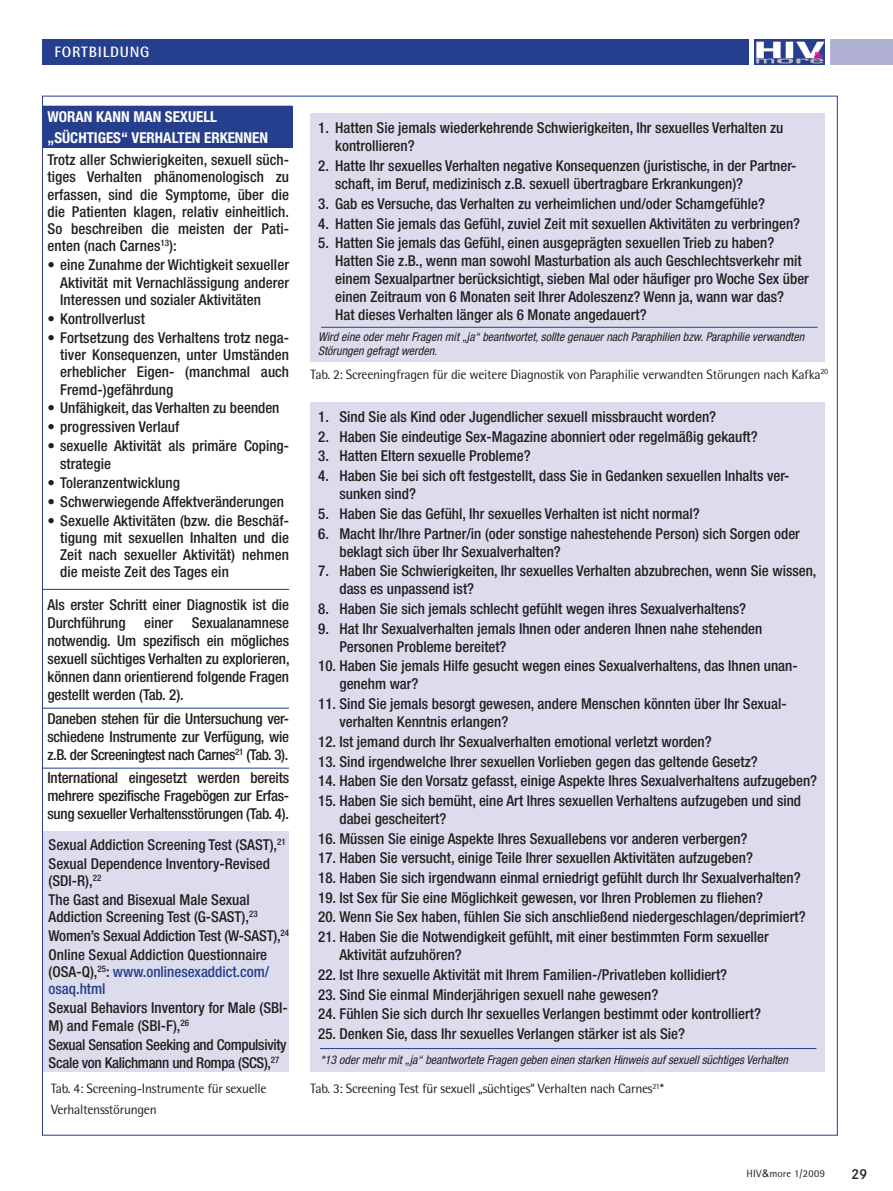
<style>
.page{position:relative;width:893px;height:1191px;background:#fff}
.page>*{position:absolute;margin:0;border:0;box-sizing:border-box;transform-origin:0 0}
.t1{font:500 condensed 15px/18px "Helvetica Neue";color:#231f20}
.t2{font:500 condensed 15px/18px "Helvetica Neue";letter-spacing:-.02em;color:#231f20}
.Fliesstext{font:700 condensed 15px/21px "Helvetica Neue";color:#fff}
.Rubriken{font:700 15px "Rotis Semi Sans";letter-spacing:.05em;color:#fff}
.t3{font:600 15px "Corporate S";color:#231f20}
.BU_s_schwarz{font:13.5px/21px "Rotis Semi Sans";letter-spacing:-.02em;color:#231f20}
.t4{font:italic condensed 12px/13.5px "Helvetica Neue";color:#231f20}
.t5{font:10.5px "Rotis Semi Sans";letter-spacing:.02em;color:#231f20}
.s1{color:#253f8e}
.s2{font-family:"Arial"}
</style>
<div class="page">
<div style="left:43px;top:106px;width:249px;height:41px;background:#253f8e"></div>
<div style="left:43px;top:106px;width:249px;height:42px;border:1px solid #253f8e"></div>
<div style="left:43px;top:831px;width:246px;height:241px;background:#dddced"></div>
<div style="left:831px;top:39px;width:62px;height:25px;background:#afb0d2"></div>
<div style="left:43px;top:39px;width:706px;height:25px;background:#253f8e"></div>
<img style="left:755px;top:40px;width:70px;height:24px">
<div style="left:310px;top:113px;width:515px;height:249px;background:#dddced"></div>
<hr style="left:321px;top:327px;width:497px;height:1px;background:#253f8e">
<div style="left:310px;top:402px;width:515px;height:670px;background:#dddced"></div>
<hr style="left:320px;top:1048px;width:496px;height:1px;background:#253f8e">
<hr style="left:43px;top:589px;width:246px;height:1px;background:#253f8e">
<hr style="left:43px;top:708px;width:246px;height:1px;background:#253f8e">
<hr style="left:43px;top:767px;width:246px;height:1px;background:#253f8e">
<p class="Rubriken" style="left:55px;top:43px;width:96px">FORTBILDUNG</p>
<p class="Fliesstext" style="left:47px;top:106px;width:229px">WORAN KANN MAN SEXUELL „SÜCHTIGES“ VERHALTEN ERKENNEN<span class="s1">?</span></p>
<p class="t1" style="left:47px;top:151px;width:243px;line-height:17.2px;text-align:justify">Trotz aller Schwierigkeiten, sexuell süch&shy;tiges Verhalten phänomenologisch zu erfassen, sind die Symptome, über die die Patienten klagen, relativ einheitlich.<br>So beschreiben die meisten der Pati&shy;enten (nach Carnes<sup>13</sup>):</p>
<p class="t1" style="left:60px;top:256px;width:230px;line-height:17.2px;text-align:justify;text-indent:-13px">• eine Zunahme der Wichtigkeit sexueller Aktivität mit Vernachlässigung anderer Interessen und sozialer Aktivitäten</p>
<p class="t1" style="left:47px;top:309px;width:99px">• Kontrollverlust</p>
<p class="t1" style="left:60px;top:328px;width:230px;line-height:17.2px;text-align:justify;text-indent:-13px">• Fortsetzung des Verhaltens trotz nega&shy;tiver Konsequenzen, unter Umständen erheblicher Eigen- (manchmal auch Fremd-)gefährdung</p>
<p class="t1" style="left:47px;top:399px;width:234px">• Unfähigkeit, das Verhalten zu beenden</p>
<p class="t1" style="left:47px;top:418px;width:133px">• progressiven Verlauf</p>
<p class="t1" style="left:60px;top:437px;width:230px;line-height:17.2px;text-indent:-13px">• sexuelle Aktivität als primäre Coping&shy;strategie</p>
<p class="t1" style="left:47px;top:473px;width:134px">• Toleranzentwicklung</p>
<p class="t1" style="left:47px;top:492px;width:238px">• Schwerwiegende Affektveränderungen</p>
<p class="t1" style="left:60px;top:511px;width:230px;line-height:17.2px;text-align:justify;text-indent:-13px">• Sexuelle Aktivitäten (bzw. die Beschäf&shy;tigung mit sexuellen Inhalten und die Zeit nach sexueller Aktivität) nehmen die meiste Zeit des Tages ein</p>
<p class="t1" style="left:47px;top:596px;width:244px;text-align:justify">Als erster Schritt einer Diagnostik ist die Durchführung einer Sexualanamnese notwendig. Um spezifisch ein mögliches sexuell süchtiges Verhalten zu explorieren, können dann orientierend folgende Fragen gestellt werden (Tab. 2).</p>
<p class="t1" style="left:47px;top:709px;width:243px;text-align:justify">Daneben stehen für die Untersuchung ver&shy;schiedene Instrumente zur Verfügung, wie z.B. der Screeningtest nach Carnes<sup>21</sup> (Tab. 3).</p>
<p class="t1" style="left:47px;top:769px;width:243px;text-align:justify">International eingesetzt werden bereits mehrere spezifische Fragebögen zur Erfas&shy;sung sexueller Verhaltensstörungen (Tab. 4).</p>
<p class="t1" style="left:49px;top:835px;width:239px">Sexual Addiction Screening Test (SAST),<sup>21</sup></p>
<p class="t1" style="left:49px;top:854px;width:223px;line-height:17.2px">Sexual Dependence Inventory-Revised (SDI-R),<sup>22</sup></p>
<p class="t1" style="left:49px;top:890px;width:211px;line-height:17.2px">The Gast and Bisexual Male Sexual<br>Addiction Screening Test (G-SAST),<sup>23</sup></p>
<p class="t1" style="left:49px;top:926px;width:242px">Women’s Sexual Addiction Test (W-SAST),<sup>24</sup></p>
<p class="t1" style="left:49px;top:945px;width:222px;line-height:17.2px">Online Sexual Addiction Questionnaire (OSA-Q),<sup>25</sup>: <span class="s1">www.onlinesexaddict.com/ osaq.html</span></p>
<p class="t1" style="left:49px;top:999px;width:241px;line-height:17.2px">Sexual Behaviors Inventory for Male (SBI-<br>M) and Female (SBI-F),<sup>26</sup></p>
<p class="t2" style="left:49px;top:1035px;width:240px">Sexual Sensation Seeking and Compulsivity<br>Scale von Kalichmann und Rompa (SCS),<sup>27</sup></p>
<p class="BU_s_schwarz" style="left:51px;top:1078px;width:217px">Tab. 4: Screening-Instrumente für sexuelle<br>Verhaltensstörungen</p>
<p class="t1" style="left:335px;top:119px;width:450px;text-indent:-17px">1. Hatten Sie jemals wiederkehrende Schwierigkeiten, Ihr sexuelles Verhalten zu kontrollieren?</p>
<p class="t1" style="left:335px;top:157px;width:463px;text-indent:-17px">2. Hatte Ihr sexuelles Verhalten negative Konsequenzen (juristische, in der Partner&shy;schaft, im Beruf, medizinisch z.B. sexuell übertragbare Erkrankungen)?</p>
<p class="t1" style="left:318px;top:194px;width:448px">3. Gab es Versuche, das Verhalten zu verheimlichen und/oder Schamgefühle?</p>
<p class="t1" style="left:318px;top:214px;width:483px">4. Hatten Sie jemals das Gefühl, zuviel Zeit mit sexuellen Aktivitäten zu verbringen?</p>
<p class="t1" style="left:335px;top:234px;width:475px;text-indent:-17px">5. Hatten Sie jemals das Gefühl, einen ausgeprägten sexuellen Trieb zu haben?<br>Hatten Sie z.B., wenn man sowohl Masturbation als auch Geschlechtsverkehr mit einem Sexualpartner berücksichtigt, sieben Mal oder häufiger pro Woche Sex über einen Zeitraum von 6 Monaten seit Ihrer Adoleszenz? Wenn ja, wann war das?<br>Hat dieses Verhalten länger als 6 Monate angedauert?</p>
<p class="t4" style="left:318px;top:330px;width:488px">Wird eine oder mehr Fragen mit „ja“ beantwortet, sollte genauer nach Paraphilien bzw. Paraphilie verwandten<br>Störungen gefragt werden.</p>
<p class="BU_s_schwarz" style="left:310px;top:364px;width:519px">Tab. 2: Screeningfragen für die weitere Diagnostik von Paraphilie verwandten Störungen nach Kafka<sup>20</sup></p>
<p class="t1" style="left:318px;top:407px;width:399px">1. Sind Sie als Kind oder Jugendlicher sexuell missbraucht worden?</p>
<p class="t1" style="left:318px;top:427px;width:441px">2. Haben Sie eindeutige Sex-Magazine abonniert oder regelmäßig gekauft?</p>
<p class="t1" style="left:318px;top:447px;width:214px">3. Hatten Eltern sexuelle Probleme?</p>
<p class="t1" style="left:339px;top:466px;width:452px;text-indent:-21px">4. Haben Sie bei sich oft festgestellt, dass Sie in Gedanken sexuellen Inhalts ver&shy;sunken sind?</p>
<p class="t1" style="left:318px;top:504px;width:383px">5. Haben Sie das Gefühl, Ihr sexuelles Verhalten ist nicht normal?</p>
<p class="t1" style="left:339px;top:524px;width:462px;text-indent:-21px">6. Macht Ihr/Ihre Partner/in (oder sonstige nahestehende Person) sich Sorgen oder beklagt sich über Ihr Sexualverhalten?</p>
<p class="t1" style="left:339px;top:562px;width:479px;text-indent:-21px">7. Haben Sie Schwierigkeiten, Ihr sexuelles Verhalten abzubrechen, wenn Sie wissen, dass es unpassend ist?</p>
<p class="t1" style="left:318px;top:599px;width:429px">8. Haben Sie sich jemals schlecht gefühlt wegen ihres Sexualverhaltens?</p>
<p class="t1" style="left:339px;top:619px;width:424px;text-indent:-21px">9. Hat Ihr Sexualverhalten jemals Ihnen oder anderen Ihnen nahe stehenden<br>Personen Probleme bereitet?</p>
<p class="t1" style="left:339px;top:657px;width:460px;text-indent:-21px">10. Haben Sie jemals Hilfe gesucht wegen eines Sexualverhaltens, das Ihnen unan&shy;genehm war?</p>
<p class="t1" style="left:339px;top:694px;width:449px;text-indent:-21px">11. Sind Sie jemals besorgt gewesen, andere Menschen könnten über Ihr Sexual&shy;verhalten Kenntnis erlangen?</p>
<p class="t1" style="left:318px;top:732px;width:395px">12. Ist jemand durch Ihr Sexualverhalten emotional verletzt worden?</p>
<p class="t1" style="left:318px;top:752px;width:441px">13. Sind irgendwelche Ihrer sexuellen Vorlieben gegen das geltende Gesetz?</p>
<p class="t1" style="left:318px;top:771px;width:500px">14. Haben Sie den Vorsatz gefasst, einige Aspekte Ihres Sexualverhaltens aufzugeben?</p>
<p class="t1" style="left:339px;top:791px;width:463px;text-indent:-21px">15. Haben Sie sich bemüht, eine Art Ihres sexuellen Verhaltens aufzugeben und sind dabei gescheitert?</p>
<p class="t1" style="left:318px;top:829px;width:431px">16. Müssen Sie einige Aspekte Ihres Sexuallebens vor anderen verbergen?</p>
<p class="t1" style="left:318px;top:849px;width:436px">17. Haben Sie versucht, einige Teile Ihrer sexuellen Aktivitäten aufzugeben?</p>
<p class="t1" style="left:318px;top:868px;width:484px">18. Haben Sie sich irgendwann einmal erniedrigt gefühlt durch Ihr Sexualverhalten?</p>
<p class="t1" style="left:318px;top:888px;width:446px">19. Ist Sex für Sie eine Möglichkeit gewesen, vor Ihren Problemen zu fliehen?</p>
<p class="t1" style="left:318px;top:908px;width:489px">20. Wenn Sie Sex haben, fühlen Sie sich anschließend niedergeschlagen/deprimiert?</p>
<p class="t1" style="left:339px;top:927px;width:431px;text-indent:-21px">21. Haben Sie die Notwendigkeit gefühlt, mit einer bestimmten Form sexueller<br>Aktivität aufzuhören?</p>
<p class="t1" style="left:318px;top:965px;width:410px">22. Ist Ihre sexuelle Aktivität mit Ihrem Familien-/Privatleben kollidiert?</p>
<p class="t1" style="left:318px;top:985px;width:342px">23. Sind Sie einmal Minderjährigen sexuell nahe gewesen?</p>
<p class="t1" style="left:318px;top:1004px;width:444px">24. Fühlen Sie sich durch Ihr sexuelles Verlangen bestimmt oder kontrolliert?</p>
<p class="t1" style="left:318px;top:1024px;width:368px">25. Denken Sie, dass Ihr sexuelles Verlangen stärker ist als Sie?</p>
<p class="t4" style="left:321px;top:1053px;width:469px">*13 oder mehr mit „ja“ beantwortete Fragen geben einen starken Hinweis auf sexuell süchtiges Verhalten</p>
<p class="BU_s_schwarz" style="left:310px;top:1078px;width:355px">Tab. 3: Screening Test für sexuell „süchtiges“ Verhalten nach Carnes<sup>21</sup>*</p>
<p class="t5" style="left:746px;top:1167px;width:80px">HIV<span class="s2">&amp;</span>more 1/2009</p>
<p class="t3" style="left:851px;top:1165px;width:18px">29</p>
</div>
